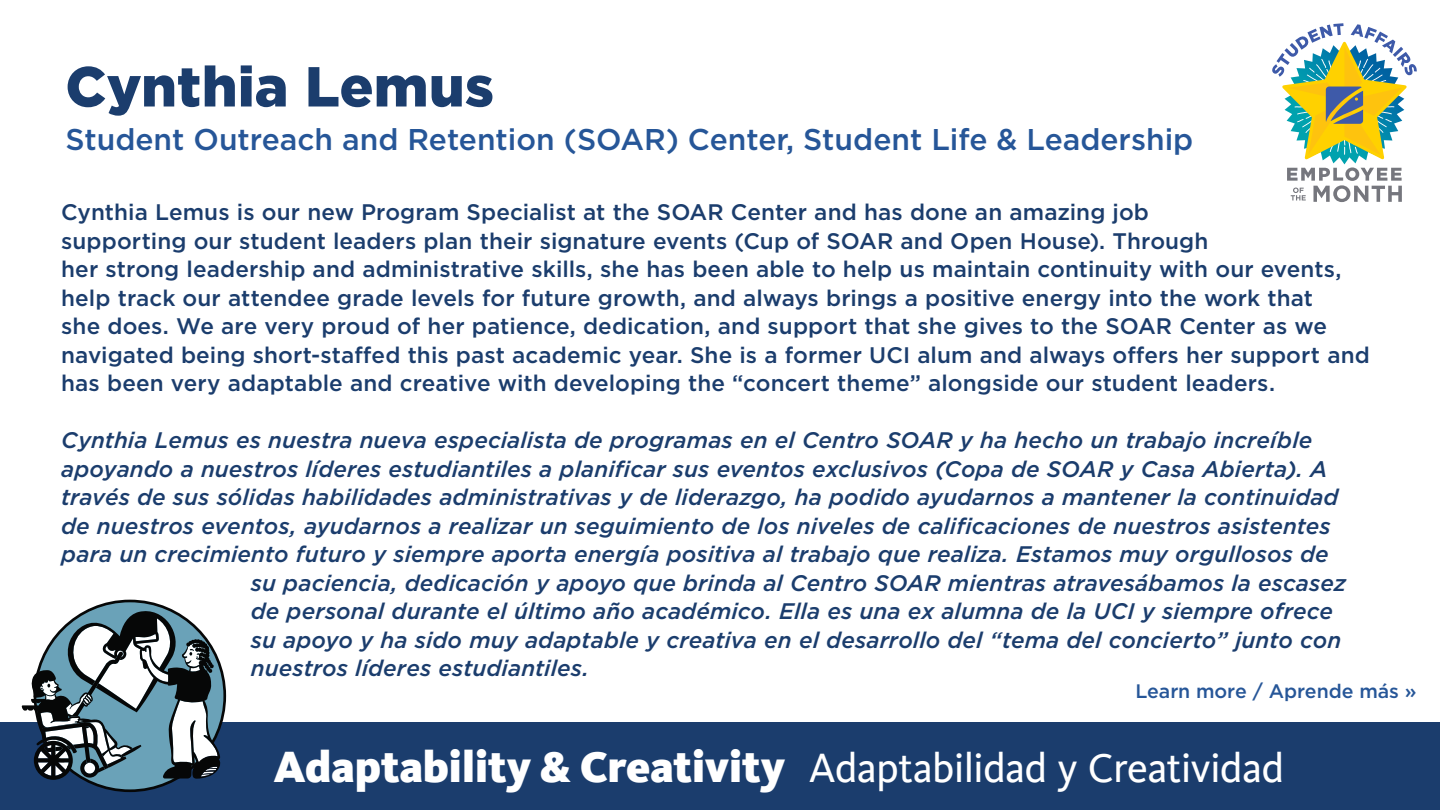
<style>
.page{position:relative;width:1440px;height:810px;background:#fff}
.page>*{position:absolute;margin:0;border:0;box-sizing:border-box;transform-origin:0 0}
.Desc_-_Name{font:900 56.25px "Gotham";color:#1b3d6d}
.Desc_-_Strat_Plan_Values{font:42.08px "Kievit";letter-spacing:-.015em;color:#fff}
.Desc_-_Department{font:500 30px "Gotham";color:#265698}
.Desc_-_Description_-_Spanish{font:italic 500 22.5px "Gotham";letter-spacing:.005em;color:#1b3d6d}
.Desc_-_Description_-_English{font:500 22.5px/28.5px "Gotham";letter-spacing:.005em;color:#1b3d6d}
.t1{font:500 19.5px "Gotham";color:#265698}
.s1{font-weight:900;font-size:45px}
</style>
<div class="page">
<div style="left:0;top:722px;width:1440px;height:88px;background:#1b3d6d"></div>
<svg style="left:1272px;top:23px;width:145px;height:179px"></svg>
<svg style="left:35px;top:601px;width:190px;height:190px"></svg>
<svg style="left:22px;top:606px;width:198px;height:174px"></svg>
<h1 class="Desc_-_Name" style="left:65px;top:48px;width:430px">Cynthia Lemus</h1>
<h2 class="Desc_-_Department" style="left:65px;top:120px;width:1129px">Student Outreach and Retention (SOAR) Center, Student Life &amp; Leadership</h2>
<p class="Desc_-_Description_-_English" style="left:61px;top:198px;width:1310px">Cynthia Lemus is our new Program Specialist at the SOAR Center and has done an amazing job<br>supporting our student leaders plan their signature events (Cup of SOAR and Open House). Through<br>her strong leadership and administrative skills, she has been able to help us maintain continuity with our events, help track our attendee grade levels for future growth, and always brings a positive energy into the work that<br>she does. We are very proud of her patience, dedication, and support that she gives to the SOAR Center as we navigated being short-staffed this past academic year. She is a former UCI alum and always offers her support and has been very adaptable and creative with developing the “concert theme” alongside our student leaders.</p>
<p class="Desc_-_Description_-_Spanish" style="left:61px;top:425px;width:1253px">Cynthia Lemus es nuestra nueva especialista de programas en el Centro SOAR y ha hecho un trabajo increíble</p>
<p class="Desc_-_Description_-_Spanish" style="left:61px;top:454px;width:1268px">apoyando a nuestros líderes estudiantiles a planificar sus eventos exclusivos (Copa de SOAR y Casa Abierta). A</p>
<p class="Desc_-_Description_-_Spanish" style="left:61px;top:482px;width:1279px">través de sus sólidas habilidades administrativas y de liderazgo, ha podido ayudarnos a mantener la continuidad</p>
<p class="Desc_-_Description_-_Spanish" style="left:61px;top:511px;width:1271px">de nuestros eventos, ayudarnos a realizar un seguimiento de los niveles de calificaciones de nuestros asistentes</p>
<p class="Desc_-_Description_-_Spanish" style="left:61px;top:539px;width:1269px">para un crecimiento futuro y siempre aporta energía positiva al trabajo que realiza. Estamos muy orgullosos de</p>
<p class="Desc_-_Description_-_Spanish" style="left:251px;top:568px;width:1097px">su paciencia, dedicación y apoyo que brinda al Centro SOAR mientras atravesábamos la escasez</p>
<p class="Desc_-_Description_-_Spanish" style="left:251px;top:596px;width:1084px">de personal durante el último año académico. Ella es una ex alumna de la UCI y siempre ofrece</p>
<p class="Desc_-_Description_-_Spanish" style="left:251px;top:625px;width:1092px">su apoyo y ha sido muy adaptable y creativa en el desarrollo del “tema del concierto” junto con</p>
<p class="Desc_-_Description_-_Spanish" style="left:251px;top:653px;width:340px">nuestros líderes estudiantiles.</p>
<p class="t1" style="left:1135px;top:678px;width:283px">Learn more / Aprende más »</p>
<h3 class="Desc_-_Strat_Plan_Values" style="left:273px;top:745px;width:1012px"><span class="s1">Adaptability &amp; Creativity</span> Adaptabilidad y Creatividad</h3>
</div>
